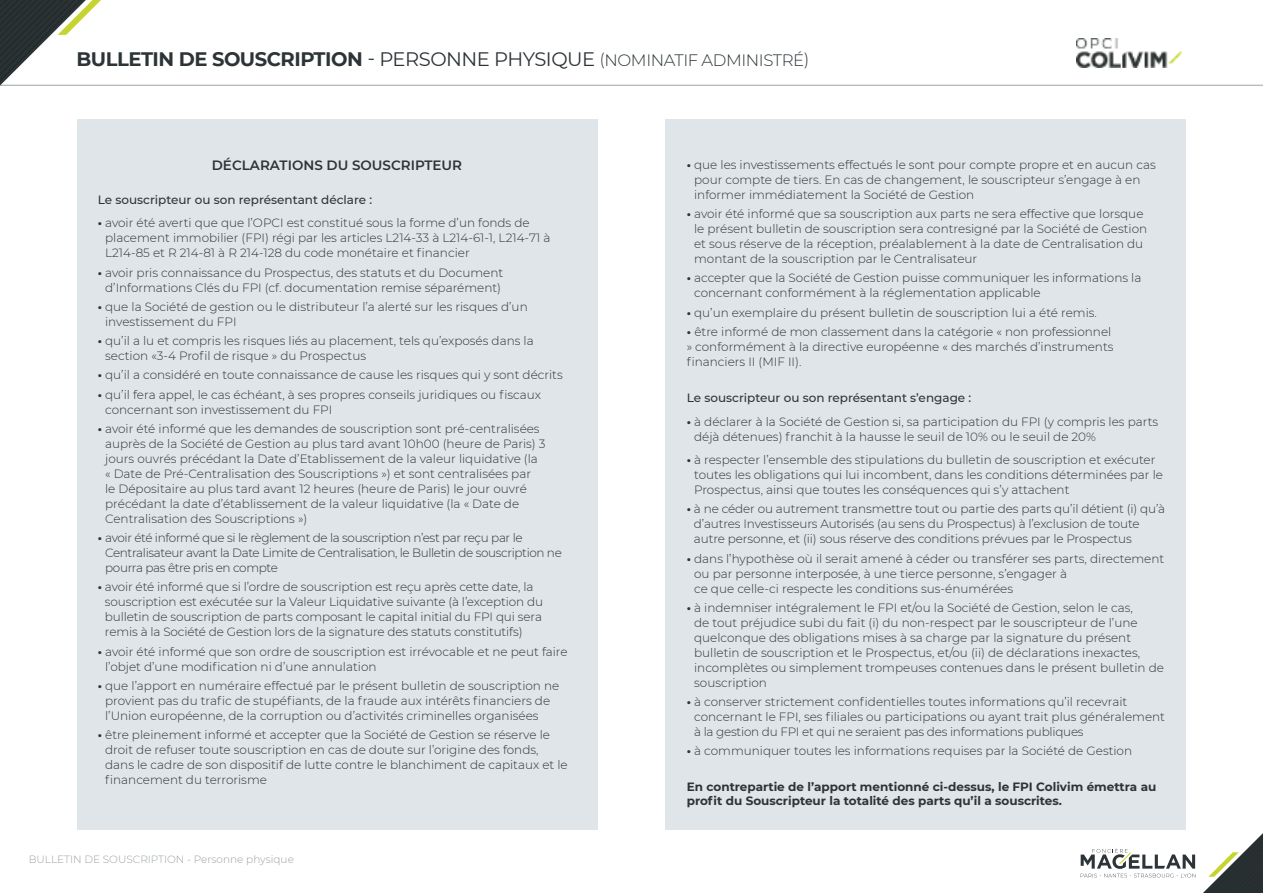
<style>
.page{position:relative;width:1263px;height:893px;background:#fff}
.page>*{position:absolute;margin:0;border:0;box-sizing:border-box;transform-origin:0 0}
.t1{font:700 19.5px "Montserrat";letter-spacing:-.025em;color:#2c3437}
.t2{font:600 13.5px "Montserrat";color:#2c3437}
.t3{font:300 12px/15px "Montserrat";color:#2c3437}
.t4{font:300 12px/15px "Montserrat";letter-spacing:-.03em;color:#2c3437}
.t5{font:700 12px/14.4px "Montserrat";color:#2c3437}
.t6{font:500 12px "Montserrat";color:#2c3437}
.t7{font:300 10.5px "Montserrat";color:#9aa2a7}
.s1{font-weight:400}
.s2{font-weight:300;font-size:16.5px}
.s3{font-weight:700}
</style>
<div class="page">
<hr style="left:0;top:85px;width:1263px;height:1px;background:#9aa2a7">
<svg style="left:86px;top:0;width:15px;height:15px"></svg>
<img style="left:0;top:0;width:86px;height:86px">
<img style="left:1203px;top:833px;width:60px;height:60px">
<svg style="left:1081px;top:849px;width:114px;height:28px"></svg>
<img style="left:1076px;top:38px;width:106px;height:29px">
<div style="left:77px;top:119px;width:520px;height:710px;background:#dfe5e8"></div>
<div style="left:665px;top:119px;width:521px;height:710px;background:#dfe5e8"></div>
<h1 class="t1" style="left:77px;top:45px;width:734px">BULLETIN DE SOUSCRIPTION <span class="s1">- PERSONNE PHYSIQUE</span> <span class="s2">(NOMINATIF ADMINISTRÉ)</span></h1>
<p class="t2" style="left:212px;top:156px;width:252px">DÉCLARATIONS DU SOUSCRIPTEUR</p>
<p class="t6" style="left:98px;top:191px;width:276px">Le souscripteur ou son représentant déclare :</p>
<p class="t3" style="left:105px;top:215px;width:447px;text-indent:-7px"><span class="s3">•</span> avoir été averti que que l’OPCI est constitué sous la forme d’un fonds de placement immobilier (FPI) régi par les articles L214-33 à L214-61-1, L214-71 à<br>L214-85 et R 214-81 à R 214-128 du code monétaire et financier</p>
<p class="t3" style="left:98px;top:265px;width:407px;text-align:center"><span class="s3">•</span> avoir pris connaissance du Prospectus, des statuts et du Document d’Informations Clés du FPI (cf. documentation remise séparément)</p>
<p class="t3" style="left:105px;top:299px;width:424px;text-indent:-7px"><span class="s3">•</span> que la Société de gestion ou le distributeur l’a alerté sur les risques d’un investissement du FPI</p>
<p class="t3" style="left:105px;top:333px;width:430px;text-indent:-7px"><span class="s3">•</span> qu’il a lu et compris les risques liés au placement, tels qu’exposés dans la section «3-4 Profil de risque » du Prospectus</p>
<p class="t3" style="left:98px;top:367px;width:466px"><span class="s3">•</span> qu’il a considéré en toute connaissance de cause les risques qui y sont décrits</p>
<p class="t3" style="left:105px;top:387px;width:437px;text-indent:-7px"><span class="s3">•</span> qu’il fera appel, le cas échéant, à ses propres conseils juridiques ou fiscaux concernant son investissement du FPI</p>
<p class="t3" style="left:105px;top:421px;width:442px;text-indent:-7px"><span class="s3">•</span> avoir été informé que les demandes de souscription sont pré-centralisées auprès de la Société de Gestion au plus tard avant 10h00 (heure de Paris) 3 jours ouvrés précédant la Date d’Etablissement de la valeur liquidative (la « Date de Pré-Centralisation des Souscriptions ») et sont centralisées par<br>le Dépositaire au plus tard avant 12 heures (heure de Paris) le jour ouvré précédant la date d’établissement de la valeur liquidative (la « Date de Centralisation des Souscriptions »)</p>
<p class="t4" style="left:105px;top:530px;width:458px;text-indent:-7px"><span class="s3">•</span> avoir été informé que si le règlement de la souscription n’est par reçu par le<br>Centralisateur avant la Date Limite de Centralisation, le Bulletin de souscription ne pourra pas être pris en compte</p>
<p class="t3" style="left:105px;top:579px;width:440px;text-indent:-7px"><span class="s3">•</span> avoir été informé que si l’ordre de souscription est reçu après cette date, la souscription est exécutée sur la Valeur Liquidative suivante (à l’exception du bulletin de souscription de parts composant le capital initial du FPI qui sera remis à la Société de Gestion lors de la signature des statuts constitutifs)</p>
<p class="t3" style="left:105px;top:644px;width:464px;text-indent:-7px"><span class="s3">•</span> avoir été informé que son ordre de souscription est irrévocable et ne peut faire l’objet d’une modification ni d’une annulation</p>
<p class="t3" style="left:105px;top:678px;width:456px;text-indent:-7px"><span class="s3">•</span> que l’apport en numéraire effectué par le présent bulletin de souscription ne provient pas du trafic de stupéfiants, de la fraude aux intérêts financiers de l’Union européenne, de la corruption ou d’activités criminelles organisées</p>
<p class="t3" style="left:105px;top:727px;width:464px;text-indent:-7px"><span class="s3">•</span> être pleinement informé et accepter que la Société de Gestion se réserve le droit de refuser toute souscription en cas de doute sur l’origine des fonds, dans le cadre de son dispositif de lutte contre le blanchiment de capitaux et le financement du terrorisme</p>
<p class="t7" style="left:29px;top:852px;width:267px">BULLETIN DE SOUSCRIPTION - Personne physique</p>
<p class="t3" style="left:694px;top:157px;width:463px;text-indent:-7px"><span class="s3">•</span> que les investissements effectués le sont pour compte propre et en aucun cas pour compte de tiers. En cas de changement, le souscripteur s’engage à en informer immédiatement la Société de Gestion</p>
<p class="t3" style="left:694px;top:206px;width:455px;text-indent:-7px"><span class="s3">•</span> avoir été informé que sa souscription aux parts ne sera effective que lorsque le présent bulletin de souscription sera contresigné par la Société de Gestion et sous réserve de la réception, préalablement à la date de Centralisation du montant de la souscription par le Centralisateur</p>
<p class="t3" style="left:694px;top:270px;width:449px;text-indent:-7px"><span class="s3">•</span> accepter que la Société de Gestion puisse communiquer les informations la concernant conformément à la réglementation applicable</p>
<p class="t3" style="left:687px;top:304px;width:412px"><span class="s3">•</span> qu’un exemplaire du présent bulletin de souscription lui a été remis.</p>
<p class="t3" style="left:687px;top:324px;width:428px"><span class="s3">•</span> être informé de mon classement dans la catégorie « non professionnel » conformément à la directive européenne « des marchés d’instruments financiers II (MIF II).</p>
<p class="t6" style="left:687px;top:389px;width:286px">Le souscripteur ou son représentant s’engage :</p>
<p class="t3" style="left:694px;top:413px;width:465px;text-indent:-7px"><span class="s3">•</span> à déclarer à la Société de Gestion si, sa participation du FPI (y compris les parts déjà détenues) franchit à la hausse le seuil de 10% ou le seuil de 20%</p>
<p class="t3" style="left:694px;top:452px;width:470px;text-indent:-7px"><span class="s3">•</span> à respecter l’ensemble des stipulations du bulletin de souscription et exécuter toutes les obligations qui lui incombent, dans les conditions déterminées par le<br>Prospectus, ainsi que toutes les conséquences qui s’y attachent</p>
<p class="t3" style="left:694px;top:501px;width:473px;text-indent:-7px"><span class="s3">•</span> à ne céder ou autrement transmettre tout ou partie des parts qu’il détient (i) qu’à d’autres Investisseurs Autorisés (au sens du Prospectus) à l’exclusion de toute autre personne, et (ii) sous réserve des conditions prévues par le Prospectus</p>
<p class="t3" style="left:694px;top:550px;width:472px;text-indent:-7px"><span class="s3">•</span> dans l’hypothèse où il serait amené à céder ou transférer ses parts, directement ou par personne interposée, à une tierce personne, s’engager à<br>ce que celle-ci respecte les conditions sus-énumérées</p>
<p class="t3" style="left:694px;top:600px;width:471px;text-indent:-7px"><span class="s3">•</span> à indemniser intégralement le FPI et/ou la Société de Gestion, selon le cas,<br>de tout préjudice subi du fait (i) du non-respect par le souscripteur de l’une quelconque des obligations mises à sa charge par la signature du présent bulletin de souscription et le Prospectus, et/ou (ii) de déclarations inexactes, incomplètes ou simplement trompeuses contenues dans le présent bulletin de souscription</p>
<p class="t3" style="left:694px;top:694px;width:472px;text-indent:-7px"><span class="s3">•</span> à conserver strictement confidentielles toutes informations qu’il recevrait concernant le FPI, ses filiales ou participations ou ayant trait plus généralement à la gestion du FPI et qui ne seraient pas des informations publiques</p>
<p class="t3" style="left:687px;top:743px;width:447px"><span class="s3">•</span> à communiquer toutes les informations requises par la Société de Gestion</p>
<p class="t5" style="left:687px;top:779px;width:471px">En contrepartie de l’apport mentionné ci-dessus, le FPI Colivim émettra au profit du Souscripteur la totalité des parts qu’il a souscrites.</p>
</div>
